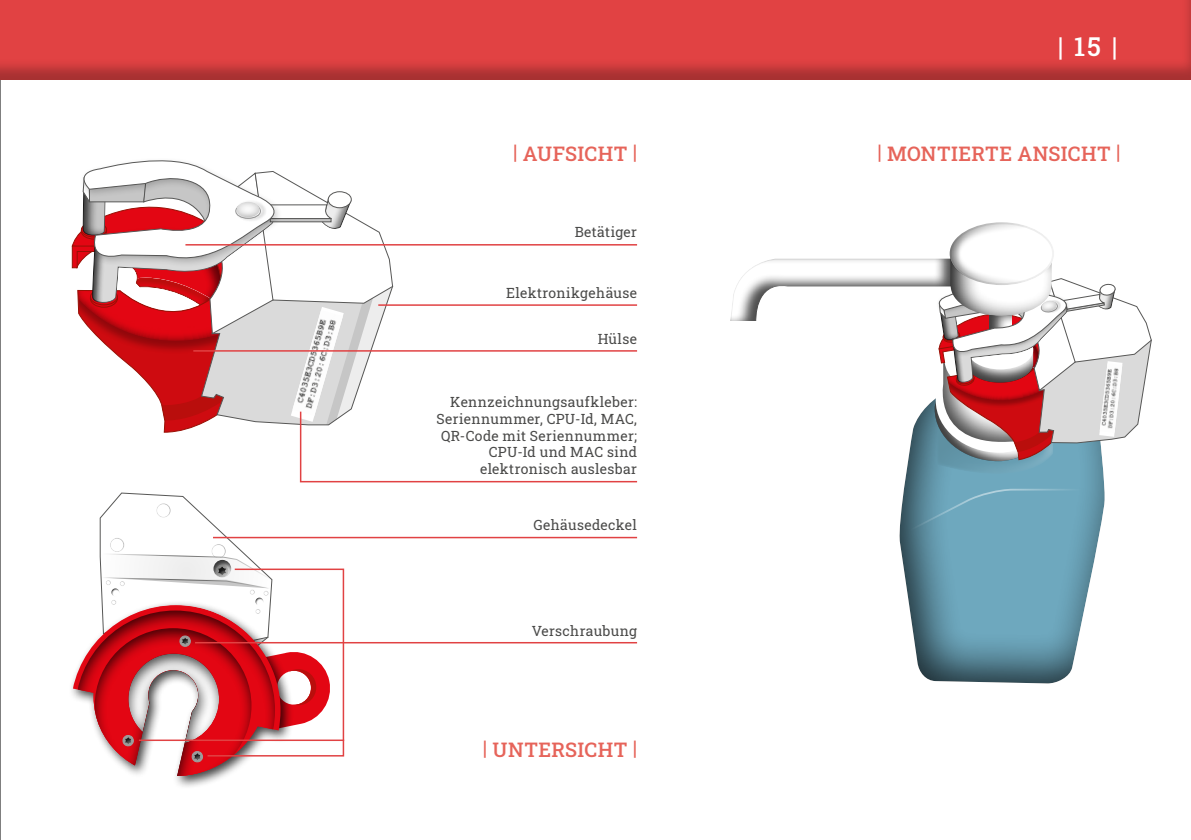
<style>
.page{position:relative;width:1191px;height:840px;background:#fff}
.page>*{position:absolute;margin:0;border:0;box-sizing:border-box;transform-origin:0 0}
.t1{font:26px "Roboto Slab";color:#fff}
.t2{font:20px "Roboto Slab";letter-spacing:.015em;color:#e6645a}
.t3{font:14px/16.8px "Roboto Slab";letter-spacing:.025em;color:#4a4a49;text-align:right}
</style>
<div class="page">
<hr style="left:0;top:1px;width:1px;height:838px;background:#000">
<div style="left:0;top:0;width:1191px;height:82px;background:#000;opacity:.26"></div>
<svg style="left:72px;top:160px;width:566px;height:323px"></svg>
<hr style="left:378px;top:304px;width:259px;height:1px;background:#e14243">
<hr style="left:185px;top:244px;width:452px;height:1px;background:#e14243">
<hr style="left:193px;top:350px;width:444px;height:1px;background:#e14243">
<div style="left:68px;top:599px;width:226px;height:189px;background:#000;opacity:.75"></div>
<hr style="left:213px;top:536px;width:424px;height:2px;background:#e14243">
<hr style="left:195px;top:641px;width:442px;height:2px;background:#e14243">
<svg style="left:72px;top:492px;width:273px;height:283px"></svg>
<svg style="left:899px;top:473px;width:206px;height:211px;background:#78a3b3"></svg>
<div style="left:948px;top:219px;width:81px;height:66px;background:#000;opacity:.5"></div>
<svg style="left:730px;top:252px;width:421px;height:221px"></svg>
<img style="left:1099px;top:363px;width:23px;height:69px">
<svg style="left:905px;top:487px;width:181px;height:46px;background:#6aa1b5"></svg>
<h1 class="t1" style="left:1058px;top:29px;width:61px">| 15 |</h1>
<h2 class="t2" style="left:513px;top:140px;width:125px">| AUFSICHT |</h2>
<h2 class="t2" style="left:877px;top:140px;width:244px">| MONTIERTE ANSICHT |</h2>
<p class="t3" style="left:574px;top:223px;width:64px">Betätiger</p>
<p class="t3" style="left:506px;top:283px;width:132px">Elektronikgehäuse</p>
<p class="t3" style="left:598px;top:329px;width:41px">Hülse</p>
<p class="t3" style="left:436px;top:393px;width:202px">Kennzeichnungsaufkleber:<br>Seriennummer, CPU-Id, MAC,<br>QR-Code mit Seriennummer;<br>CPU-Id und MAC sind elektronisch auslesbar</p>
<p class="t3" style="left:533px;top:515px;width:105px">Gehäusedeckel</p>
<p class="t3" style="left:532px;top:621px;width:107px">Verschraubung</p>
<h2 class="t2" style="left:483px;top:735px;width:156px">| UNTERSICHT |</h2>
</div>
